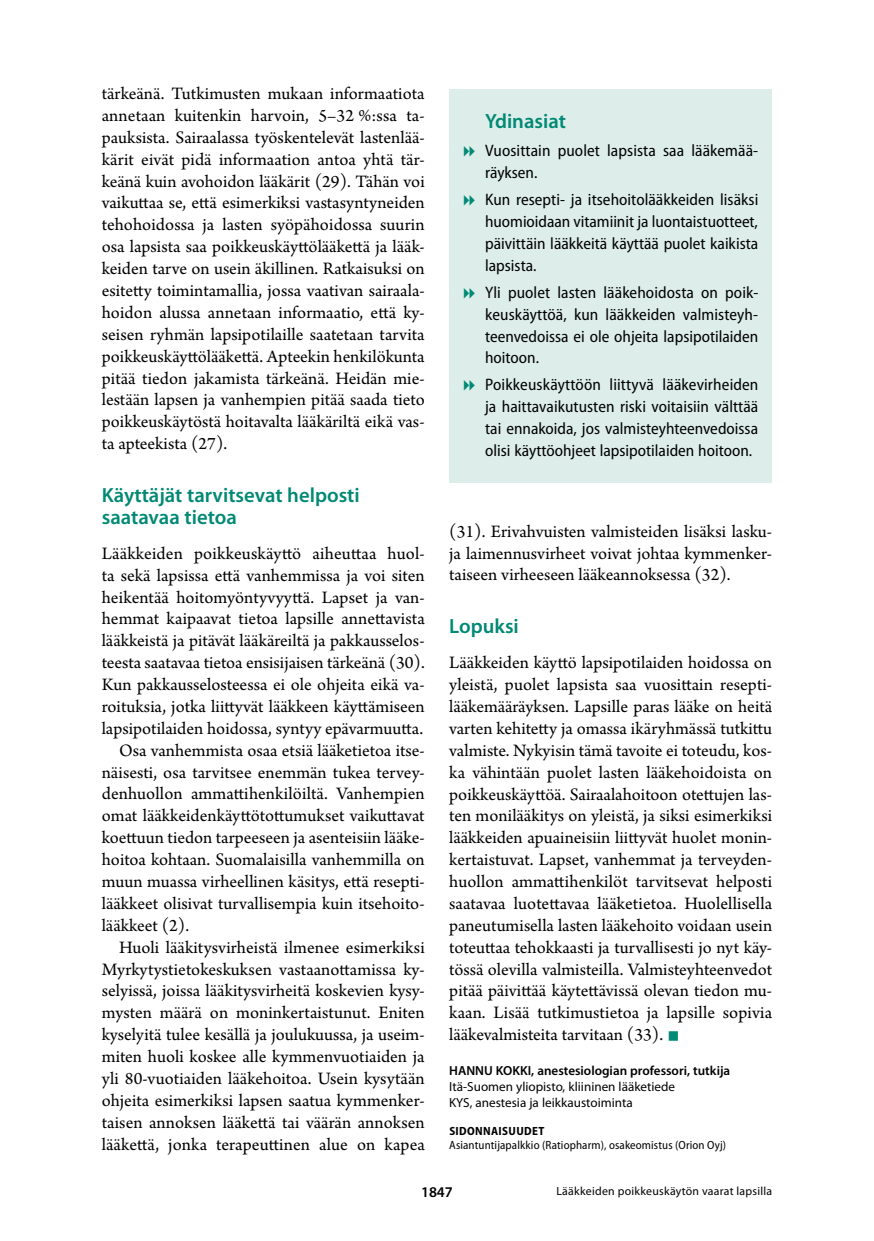
<style>
.page{position:relative;width:874px;height:1241px;background:#fff}
.page>*{position:absolute;margin:0;border:0;box-sizing:border-box;transform-origin:0 0}
.t1{font:42px "Arno Pro";color:#008974}
.t2{font:600 20.65px/21.9px "Myriad Pro";color:#008974}
.t3{font:18.38px/21.9px "Arno Pro";color:#000;text-align:justify}
.t4{font:semi-condensed 16.62px/21.9px "Myriad Pro";color:#000;text-align:justify}
.t5{font:600 14.88px "Myriad Pro";color:#000}
.t6{font:13.12px/15.8px "Myriad Pro";color:#000}
.t7{font:600 13.12px "Myriad Pro";color:#000}
.t8{font:semi-condensed 11.9px "Myriad Pro";letter-spacing:.01em;color:#000}
.t9{font:11.9px "Myriad Pro";letter-spacing:.02em;color:#000}
.t10{font:700 semi-condensed 11.9px "Myriad Pro";letter-spacing:.03em;color:#000}
</style>
<div class="page">
<div style="left:449px;top:90px;width:322px;height:392px;background:#ddedea"></div>
<p class="t3" style="left:102px;top:84px;width:324px">tärkeänä. Tutkimusten mukaan informaatiota annetaan kuitenkin harvoin, 5–32 %:ssa ta&shy;pauksista. Sairaalassa työskentelevät lastenlää&shy;kärit eivät pidä informaation antoa yhtä tär&shy;keänä kuin avohoidon lääkärit (29). Tähän voi vaikuttaa se, että esimerkiksi vastasyntyneiden tehohoidossa ja lasten syöpähoidossa suurin osa lapsista saa poikkeuskäyttölääkettä ja lääk&shy;keiden tarve on usein äkillinen. Ratkaisuksi on esitetty toimintamallia, jossa vaativan sairaala&shy;hoidon alussa annetaan informaatio, että ky&shy;seisen ryhmän lapsipotilaille saatetaan tarvita poikkeuskäyttölääkettä. Apteekin henkilökunta pitää tiedon jakamista tärkeänä. Heidän mie&shy;lestään lapsen ja vanhempien pitää saada tieto poikkeuskäytöstä hoitavalta lääkäriltä eikä vas&shy;ta apteekista (27).</p>
<p class="t2" style="left:102px;top:483px;width:259px">Käyttäjät tarvitsevat helposti saatavaa tietoa</p>
<p class="t3" style="left:102px;top:543px;width:324px">Lääkkeiden poikkeuskäyttö aiheuttaa huol-</p>
<p class="t3" style="left:102px;top:565px;width:324px">ta sekä lapsissa että vanhemmissa ja voi siten</p>
<p class="t3" style="left:102px;top:587px;width:324px">heikentää hoitomyöntyvyyttä. Lapset ja van-</p>
<p class="t3" style="left:102px;top:609px;width:324px">hemmat kaipaavat tietoa lapsille annettavista</p>
<p class="t3" style="left:102px;top:630px;width:324px">lääkkeistä ja pitävät lääkäreiltä ja pakkausselos-</p>
<p class="t3" style="left:102px;top:652px;width:324px">teesta saatavaa tietoa ensisijaisen tärkeänä (30).</p>
<p class="t3" style="left:102px;top:674px;width:324px">Kun pakkausselosteessa ei ole ohjeita eikä va-</p>
<p class="t3" style="left:102px;top:696px;width:324px">roituksia, jotka liittyvät lääkkeen käyttämiseen</p>
<p class="t3" style="left:102px;top:718px;width:322px">lapsipotilaiden hoidossa, syntyy epävarmuutta.</p>
<p class="t3" style="left:119px;top:740px;width:307px">Osa vanhemmista osaa etsiä lääketietoa itse-</p>
<p class="t3" style="left:102px;top:762px;width:323px">näisesti, osa tarvitsee enemmän tukea tervey-</p>
<p class="t3" style="left:102px;top:783px;width:324px">denhuollon ammattihenkilöiltä. Vanhempien</p>
<p class="t3" style="left:102px;top:805px;width:324px">omat lääkkeidenkäyttötottumukset vaikuttavat</p>
<p class="t3" style="left:102px;top:827px;width:324px">koettuun tiedon tarpeeseen ja asenteisiin lääke-</p>
<p class="t3" style="left:102px;top:849px;width:324px">hoitoa kohtaan. Suomalaisilla vanhemmilla on</p>
<p class="t3" style="left:102px;top:871px;width:324px">muun muassa virheellinen käsitys, että resepti-</p>
<p class="t3" style="left:102px;top:893px;width:324px">lääkkeet olisivat turvallisempia kuin itsehoito-</p>
<p class="t3" style="left:102px;top:915px;width:89px">lääkkeet (2).</p>
<p class="t3" style="left:119px;top:936px;width:307px">Huoli lääkitysvirheistä ilmenee esimerkiksi</p>
<p class="t3" style="left:102px;top:958px;width:324px">Myrkytystietokeskuksen vastaanottamissa ky-</p>
<p class="t3" style="left:102px;top:980px;width:324px">selyissä, joissa lääkitysvirheitä koskevien kysy-</p>
<p class="t3" style="left:102px;top:1002px;width:324px">mysten määrä on moninkertaistunut. Eniten</p>
<p class="t3" style="left:102px;top:1024px;width:324px">kyselyitä tulee kesällä ja joulukuussa, ja useim-</p>
<p class="t3" style="left:102px;top:1046px;width:324px">miten huoli koskee alle kymmenvuotiaiden ja</p>
<p class="t3" style="left:102px;top:1068px;width:324px">yli 80-vuotiaiden lääkehoitoa. Usein kysytään</p>
<p class="t3" style="left:102px;top:1090px;width:324px">ohjeita esimerkiksi lapsen saatua kymmenker-</p>
<p class="t3" style="left:102px;top:1111px;width:324px">taisen annoksen lääkettä tai väärän annoksen</p>
<p class="t3" style="left:102px;top:1133px;width:324px">lääkettä, jonka terapeuttinen alue on kapea</p>
<p class="t2" style="left:485px;top:110px;width:82px">Ydinasiat</p>
<p class="t4" style="left:485px;top:140px;width:273px">Vuosittain puolet lapsista saa lääkemää&shy;räyksen.</p>
<p class="t4" style="left:485px;top:188px;width:274px">Kun resepti- ja itsehoitolääkkeiden lisäksi huomioidaan vitamiinit ja luontaistuotteet, päivittäin lääkkeitä käyttää puolet kaikista lapsista.</p>
<p class="t4" style="left:485px;top:281px;width:274px">Yli puolet lasten lääkehoidosta on poik‑ keuskäyttöä, kun lääkkeiden valmisteyh‑ teenvedoissa ei ole ohjeita lapsipotilaiden hoitoon.</p>
<p class="t4" style="left:485px;top:373px;width:274px">Poikkeuskäyttöön liittyvä lääkevirheiden ja haittavaikutusten riski voitaisiin välttää tai ennakoida, jos valmisteyhteenvedoissa olisi käyttöohjeet lapsipotilaiden hoitoon.</p>
<p class="t3" style="left:449px;top:521px;width:324px">(31). Erivahvuisten valmisteiden lisäksi lasku&shy;ja laimennusvirheet voivat johtaa kymmenker&shy;taiseen virheeseen lääkeannoksessa (32).</p>
<p class="t2" style="left:449px;top:614px;width:71px">Lopuksi</p>
<p class="t3" style="left:449px;top:652px;width:324px">Lääkkeiden käyttö lapsipotilaiden hoidossa on yleistä, puolet lapsista saa vuosittain resepti&shy;lääkemääräyksen. Lapsille paras lääke on heitä varten kehitetty ja omassa ikäryhmässä tutkittu valmiste. Nykyisin tämä tavoite ei toteudu, kos&shy;ka vähintään puolet lasten lääkehoidoista on poikkeuskäyttöä. Sairaalahoitoon otettujen las&shy;ten monilääkitys on yleistä, ja siksi esimerkiksi lääkkeiden apuaineisiin liittyvät huolet monin&shy;kertaistuvat. Lapset, vanhemmat ja terveyden&shy;huollon ammattihenkilöt tarvitsevat helposti saatavaa luotettavaa lääketietoa. Huolellisella paneutumisella lasten lääkehoito voidaan usein toteuttaa tehokkaasti ja turvallisesti jo nyt käy&shy;tössä olevilla valmisteilla. Valmisteyhteenvedot pitää päivittää käytettävissä olevan tiedon mu&shy;kaan. Lisää tutkimustietoa ja lapsille sopivia lääkevalmisteita tarvitaan (33).</p>
<h1 class="t1" style="left:666px;top:1008px;width:15px">■</h1>
<p class="t7" style="left:449px;top:1062px;width:282px">HANNU KOKKI, anestesiologian professori, tutkija</p>
<p class="t6" style="left:449px;top:1078px;width:227px">Itä-Suomen yliopisto, kliininen lääketiede<br>KYS, anestesia ja leikkaustoiminta</p>
<p class="t10" style="left:449px;top:1122px;width:96px">SIDONNAISUUDET</p>
<p class="t8" style="left:449px;top:1137px;width:278px">Asiantuntijapalkkio (Ratiopharm), osakeomistus (Orion Oyj)</p>
<p class="t5" style="left:421px;top:1182px;width:33px">1847</p>
<p class="t9" style="left:556px;top:1183px;width:217px">Lääkkeiden poikkeuskäytön vaarat lapsilla</p>
</div>
